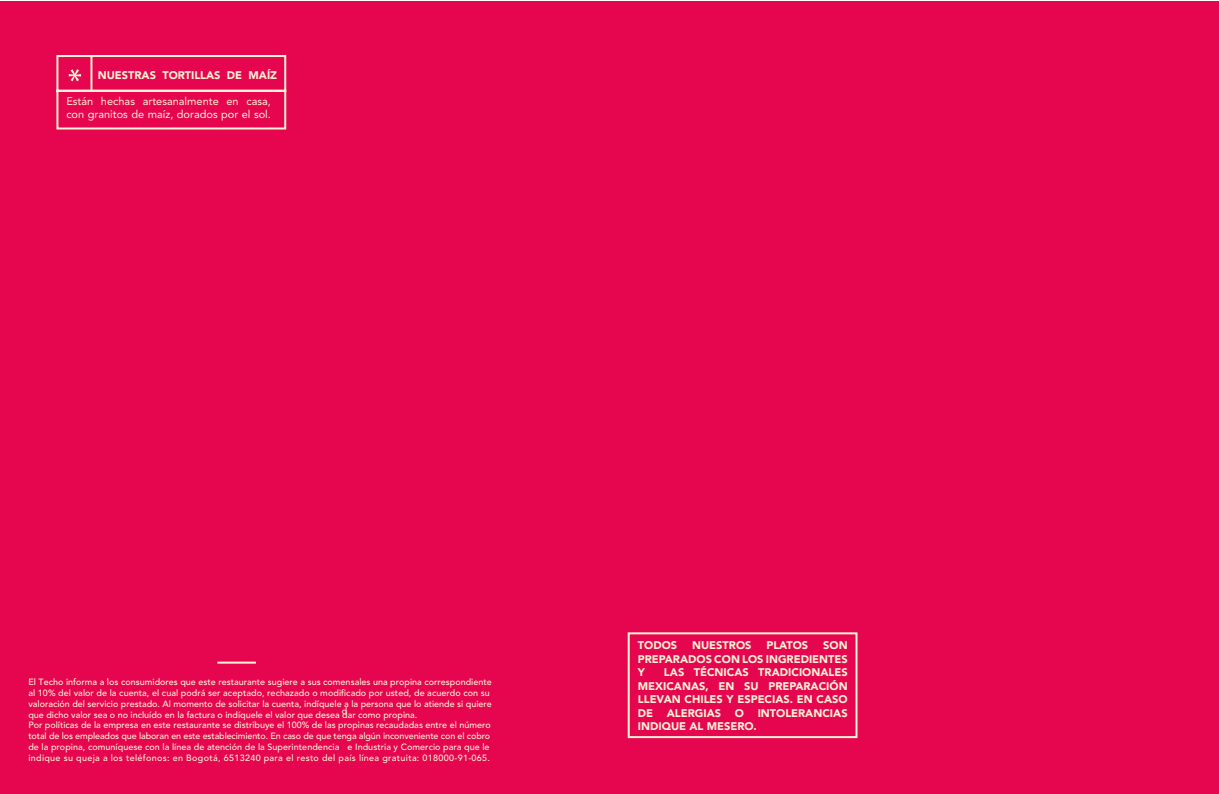
<style>
.page{position:relative;width:1219px;height:794px;background:#fff}
.page>*{position:absolute;margin:0;border:0;box-sizing:border-box;transform-origin:0 0}
.t1{font:900 11px/13.5px "Avenir LT Std";color:#fff3d7;text-align:justify}
.t2{font:11px/13.5px "Avenir LT Std";color:#fff3d7}
.t3{font:500 9px/10.8px "Avenir LT Std";color:#fff3d7}
.t4{font:500 9px/10.8px "Avenir LT Std";letter-spacing:.035em;color:#fff3d7;text-align:right}
</style>
<div class="page">
<div style="left:0;top:2px;width:1218px;height:792px;background:#e5064f"></div>
<hr style="left:217px;top:661px;width:39px;height:2px;background:#fff3d7">
<svg style="left:56px;top:55px;width:231px;height:75px"></svg>
<div style="left:628px;top:632px;width:229px;height:106px;border:2px solid #fff3d7"></div>
<p class="t1" style="left:98px;top:69px;width:181px">NUESTRAS TORTILLAS DE MAÍZ</p>
<p class="t2" style="left:66px;top:94px;width:206px">Están hechas artesanalmente en casa, con granitos de maíz, dorados por el sol.</p>
<p class="t3" style="left:28px;top:677px;width:465px">El Techo informa a los consumidores que este restaurante sugiere a sus comensales una propina correspondiente al 10% del valor de la cuenta, el cual podrá ser aceptado, rechazado o modificado por usted, de acuerdo con su valoración del servicio prestado. Al momento de solicitar la cuenta, indíquele a la persona que lo atiende si quiere que dicho valor sea o no incluído en la factura o indíquele el valor que desea dar como propina.<br>Por políticas de la empresa en este restaurante se distribuye el 100% de las propinas recaudadas entre el número total de los empleados que laboran en este establecimiento. En caso de que tenga algún inconveniente con el cobro de la propina, comuníquese con la línea de atención de la Superintendencia</p>
<p class="t3" style="left:342px;top:705px;width:7px">d</p>
<p class="t4" style="left:28px;top:741px;width:463px">e Industria y Comercio para que le<br>indique su queja a los teléfonos: en Bogotá, 6513240 para el resto del país línea gratuita: 018000-91-065.</p>
<p class="t1" style="left:638px;top:638px;width:211px;text-indent:185px">SON PREPARADOS CON LOS INGREDIENTES Y</p>
<p class="t1" style="left:638px;top:638px;width:41px">TODOS</p>
<p class="t1" style="left:692px;top:638px;width:61px">NUESTROS</p>
<p class="t1" style="left:766px;top:638px;width:43px">PLATOS</p>
<p class="t1" style="left:638px;top:665px;width:211px;text-indent:26px">LAS TÉCNICAS TRADICIONALES MEXICANAS, EN SU PREPARACIÓN LLEVAN CHILES Y ESPECIAS. EN CASO DE ALERGIAS O INTOLERANCIAS INDIQUE AL MESERO.</p>
</div>
